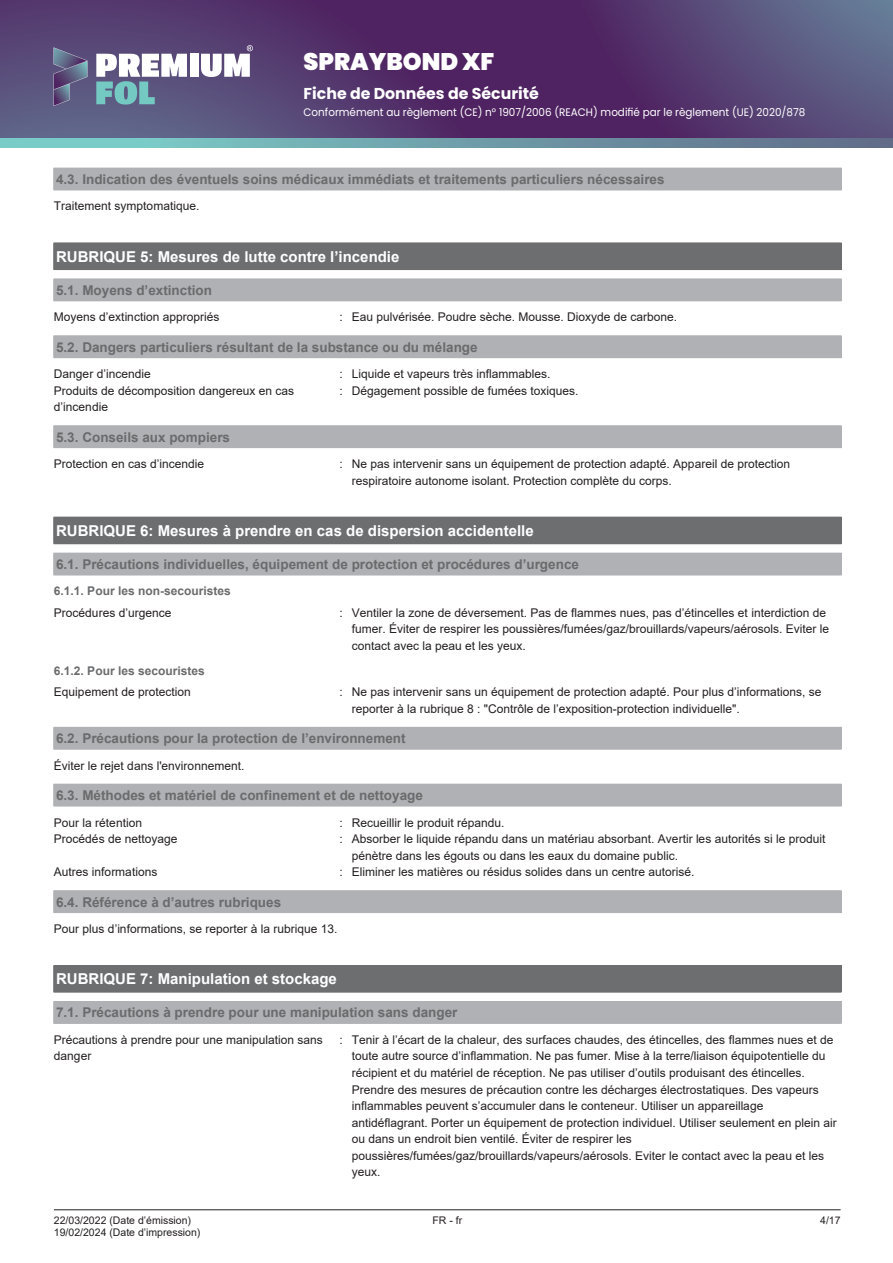
<style>
.page{position:relative;width:893px;height:1263px;background:#fff}
.page>*{position:absolute;margin:0;border:0;box-sizing:border-box;transform-origin:0 0}
.t1{font:900 24px "Poppins";color:#fff}
.t2{font:700 15.75px "Poppins";color:#fff}
.t3{font:700 15px "Arial";color:#fff}
.t4{font:700 13.5px "Arial";color:#6a6b6d}
.t5{font:12px/16.5px "Arial";color:#231f20}
.t6{font:700 12px "Arial";color:#6a6b6d}
.t7{font:10.95px "Poppins";color:#fff;scale:.95 1}
.t8{font:10.5px/12px "Arial";color:#231f20}
</style>
<div class="page">
<hr style="left:54px;top:1209px;width:787px;height:1px;background:#231f20">
<div style="left:54px;top:168px;width:787px;height:22px;background:#afb1b4"></div>
<svg style="left:53px;top:168px;width:1px;height:22px"></svg>
<svg style="left:841px;top:168px;width:1px;height:22px"></svg>
<hr style="left:54px;top:190px;width:787px;height:1px;background:#afb1b4">
<div style="left:54px;top:243px;width:787px;height:26px;background:#6c6e70"></div>
<svg style="left:53px;top:243px;width:1px;height:26px"></svg>
<svg style="left:841px;top:243px;width:1px;height:26px"></svg>
<hr style="left:54px;top:269px;width:787px;height:1px;background:#6c6e70">
<div style="left:54px;top:279px;width:787px;height:22px;background:#afb1b4"></div>
<svg style="left:53px;top:279px;width:1px;height:22px"></svg>
<svg style="left:841px;top:279px;width:1px;height:22px"></svg>
<hr style="left:54px;top:301px;width:787px;height:1px;background:#afb1b4">
<div style="left:54px;top:336px;width:787px;height:21px;background:#afb1b4"></div>
<svg style="left:53px;top:336px;width:1px;height:21px"></svg>
<svg style="left:841px;top:336px;width:1px;height:21px"></svg>
<hr style="left:54px;top:335px;width:787px;height:1px;background:#afb1b4">
<hr style="left:54px;top:357px;width:787px;height:1px;background:#afb1b4">
<div style="left:54px;top:426px;width:787px;height:21px;background:#afb1b4"></div>
<svg style="left:53px;top:426px;width:1px;height:21px"></svg>
<svg style="left:841px;top:426px;width:1px;height:21px"></svg>
<hr style="left:54px;top:425px;width:787px;height:1px;background:#afb1b4">
<hr style="left:54px;top:447px;width:787px;height:1px;background:#afb1b4">
<div style="left:54px;top:517px;width:787px;height:27px;background:#6c6e70"></div>
<svg style="left:53px;top:517px;width:1px;height:27px"></svg>
<svg style="left:841px;top:517px;width:1px;height:27px"></svg>
<div style="left:54px;top:553px;width:787px;height:22px;background:#afb1b4"></div>
<svg style="left:53px;top:553px;width:1px;height:22px"></svg>
<svg style="left:841px;top:553px;width:1px;height:22px"></svg>
<hr style="left:54px;top:575px;width:787px;height:1px;background:#afb1b4">
<div style="left:54px;top:727px;width:787px;height:22px;background:#afb1b4"></div>
<svg style="left:53px;top:727px;width:1px;height:22px"></svg>
<svg style="left:841px;top:727px;width:1px;height:22px"></svg>
<hr style="left:54px;top:749px;width:787px;height:1px;background:#afb1b4">
<div style="left:54px;top:784px;width:787px;height:22px;background:#afb1b4"></div>
<svg style="left:53px;top:784px;width:1px;height:22px"></svg>
<svg style="left:841px;top:784px;width:1px;height:22px"></svg>
<hr style="left:54px;top:806px;width:787px;height:1px;background:#afb1b4">
<div style="left:54px;top:891px;width:787px;height:21px;background:#afb1b4"></div>
<svg style="left:53px;top:891px;width:1px;height:21px"></svg>
<svg style="left:841px;top:891px;width:1px;height:21px"></svg>
<hr style="left:54px;top:890px;width:787px;height:1px;background:#afb1b4">
<hr style="left:54px;top:912px;width:787px;height:1px;background:#afb1b4">
<div style="left:54px;top:966px;width:787px;height:26px;background:#6c6e70"></div>
<svg style="left:53px;top:966px;width:1px;height:26px"></svg>
<svg style="left:841px;top:966px;width:1px;height:26px"></svg>
<hr style="left:54px;top:965px;width:787px;height:1px;background:#6c6e70">
<hr style="left:54px;top:992px;width:787px;height:1px;background:#6c6e70">
<div style="left:54px;top:1002px;width:787px;height:21px;background:#afb1b4"></div>
<svg style="left:53px;top:1002px;width:1px;height:21px"></svg>
<svg style="left:841px;top:1002px;width:1px;height:21px"></svg>
<hr style="left:54px;top:1001px;width:787px;height:1px;background:#afb1b4">
<hr style="left:54px;top:1023px;width:787px;height:1px;background:#afb1b4">
<svg style="left:0;top:0;width:545px;height:139px;background:#543a6f"></svg>
<svg style="left:545px;top:0;width:348px;height:139px;background:#564173"></svg>
<svg style="left:0;top:139px;width:893px;height:8px;background:#6fa0ab"></svg>
<div style="left:190px;top:54px;width:8px;height:23px;background:#fff"></div>
<svg style="left:96px;top:54px;width:91px;height:51px"></svg>
<svg style="left:201px;top:45px;width:52px;height:32px"></svg>
<svg style="left:54px;top:47px;width:33px;height:59px;background:#616185"></svg>
<h1 class="t1" style="left:304px;top:48px;width:192px">SPRAYBOND XF</h1>
<h2 class="t2" style="left:304px;top:85px;width:237px">Fiche de Données de Sécurité</h2>
<p class="t7" style="left:304px;top:106px;width:530px">Conformément au règlement (CE) n° 1907/2006 (REACH) modifié par le règlement (UE) 2020/878</p>
<p class="t4" style="left:56px;top:170px;width:610px">4.3. Indication des éventuels soins médicaux immédiats et traitements particuliers nécessaires</p>
<p class="t5" style="left:54px;top:198px;width:147px">Traitement symptomatique.</p>
<p class="t3" style="left:56px;top:246px;width:345px">RUBRIQUE 5: Mesures de lutte contre l’incendie</p>
<p class="t4" style="left:56px;top:280px;width:158px">5.1. Moyens d’extinction</p>
<p class="t5" style="left:54px;top:309px;width:167px">Moyens d’extinction appropriés</p>
<p class="t5" style="left:339px;top:309px;width:339px">: Eau pulvérisée. Poudre sèche. Mousse. Dioxyde de carbone.</p>
<p class="t4" style="left:56px;top:337px;width:423px">5.2. Dangers particuliers résultant de la substance ou du mélange</p>
<p class="t5" style="left:54px;top:366px;width:98px">Danger d’incendie</p>
<p class="t5" style="left:339px;top:366px;width:213px">: Liquide et vapeurs très inflammables.</p>
<p class="t5" style="left:54px;top:382px;width:242px">Produits de décomposition dangereux en cas d’incendie</p>
<p class="t5" style="left:339px;top:382px;width:241px">: Dégagement possible de fumées toxiques.</p>
<p class="t4" style="left:56px;top:427px;width:176px">5.3. Conseils aux pompiers</p>
<p class="t5" style="left:54px;top:455px;width:152px">Protection en cas d’incendie</p>
<p class="t5" style="left:352px;top:455px;width:440px;text-indent:-12px">: Ne pas intervenir sans un équipement de protection adapté. Appareil de protection respiratoire autonome isolant. Protection complète du corps.</p>
<p class="t3" style="left:56px;top:520px;width:479px">RUBRIQUE 6: Mesures à prendre en cas de dispersion accidentelle</p>
<p class="t4" style="left:56px;top:555px;width:524px">6.1. Précautions individuelles, équipement de protection et procédures d’urgence</p>
<p class="t6" style="left:54px;top:583px;width:178px">6.1.1. Pour les non-secouristes</p>
<p class="t5" style="left:54px;top:604px;width:119px">Procédures d’urgence</p>
<p class="t5" style="left:352px;top:604px;width:479px;text-indent:-12px">: Ventiler la zone de déversement. Pas de flammes nues, pas d’étincelles et interdiction de fumer. Éviter de respirer les poussières/fumées/gaz/brouillards/vapeurs/aérosols. Eviter le contact avec la peau et les yeux.</p>
<p class="t6" style="left:54px;top:662px;width:152px">6.1.2. Pour les secouristes</p>
<p class="t5" style="left:54px;top:684px;width:138px">Equipement de protection</p>
<p class="t5" style="left:352px;top:684px;width:471px;text-indent:-12px">: Ne pas intervenir sans un équipement de protection adapté. Pour plus d’informations, se reporter à la rubrique 8 : "Contrôle de l’exposition-protection individuelle".</p>
<p class="t4" style="left:56px;top:729px;width:351px">6.2. Précautions pour la protection de l’environnement</p>
<p class="t5" style="left:54px;top:757px;width:192px">Éviter le rejet dans l'environnement.</p>
<p class="t4" style="left:56px;top:786px;width:368px">6.3. Méthodes et matériel de confinement et de nettoyage</p>
<p class="t5" style="left:54px;top:814px;width:90px">Pour la rétention</p>
<p class="t5" style="left:339px;top:814px;width:167px">: Recueillir le produit répandu.</p>
<p class="t5" style="left:54px;top:830px;width:125px">Procédés de nettoyage</p>
<p class="t5" style="left:352px;top:830px;width:475px;text-indent:-12px">: Absorber le liquide répandu dans un matériau absorbant. Avertir les autorités si le produit pénètre dans les égouts ou dans les eaux du domaine public.</p>
<p class="t5" style="left:54px;top:864px;width:105px">Autres informations</p>
<p class="t5" style="left:339px;top:864px;width:357px">: Eliminer les matières ou résidus solides dans un centre autorisé.</p>
<p class="t4" style="left:56px;top:892px;width:227px">6.4. Référence à d’autres rubriques</p>
<p class="t5" style="left:54px;top:920px;width:285px">Pour plus d’informations, se reporter à la rubrique 13.</p>
<p class="t3" style="left:56px;top:968px;width:282px">RUBRIQUE 7: Manipulation et stockage</p>
<p class="t4" style="left:56px;top:1003px;width:403px">7.1. Précautions à prendre pour une manipulation sans danger</p>
<p class="t5" style="left:54px;top:1031px;width:270px">Précautions à prendre pour une manipulation sans danger</p>
<p class="t5" style="left:352px;top:1031px;width:486px;text-indent:-12px">: Tenir à l’écart de la chaleur, des surfaces chaudes, des étincelles, des flammes nues et de toute autre source d’inflammation. Ne pas fumer. Mise à la terre/liaison équipotentielle du récipient et du matériel de réception. Ne pas utiliser d’outils produisant des étincelles.<br>Prendre des mesures de précaution contre les décharges électrostatiques. Des vapeurs inflammables peuvent s’accumuler dans le conteneur. Utiliser un appareillage antidéflagrant. Porter un équipement de protection individuel. Utiliser seulement en plein air ou dans un endroit bien ventilé. Éviter de respirer les poussières/fumées/gaz/brouillards/vapeurs/aérosols. Eviter le contact avec la peau et les yeux.</p>
<p class="t8" style="left:54px;top:1214px;width:148px">22/03/2022 (Date d’émission)<br>19/02/2024 (Date d’impression)</p>
<p class="t8" style="left:432px;top:1214px;width:31px">FR - fr</p>
<p class="t8" style="left:820px;top:1214px;width:22px">4/17</p>
</div>
